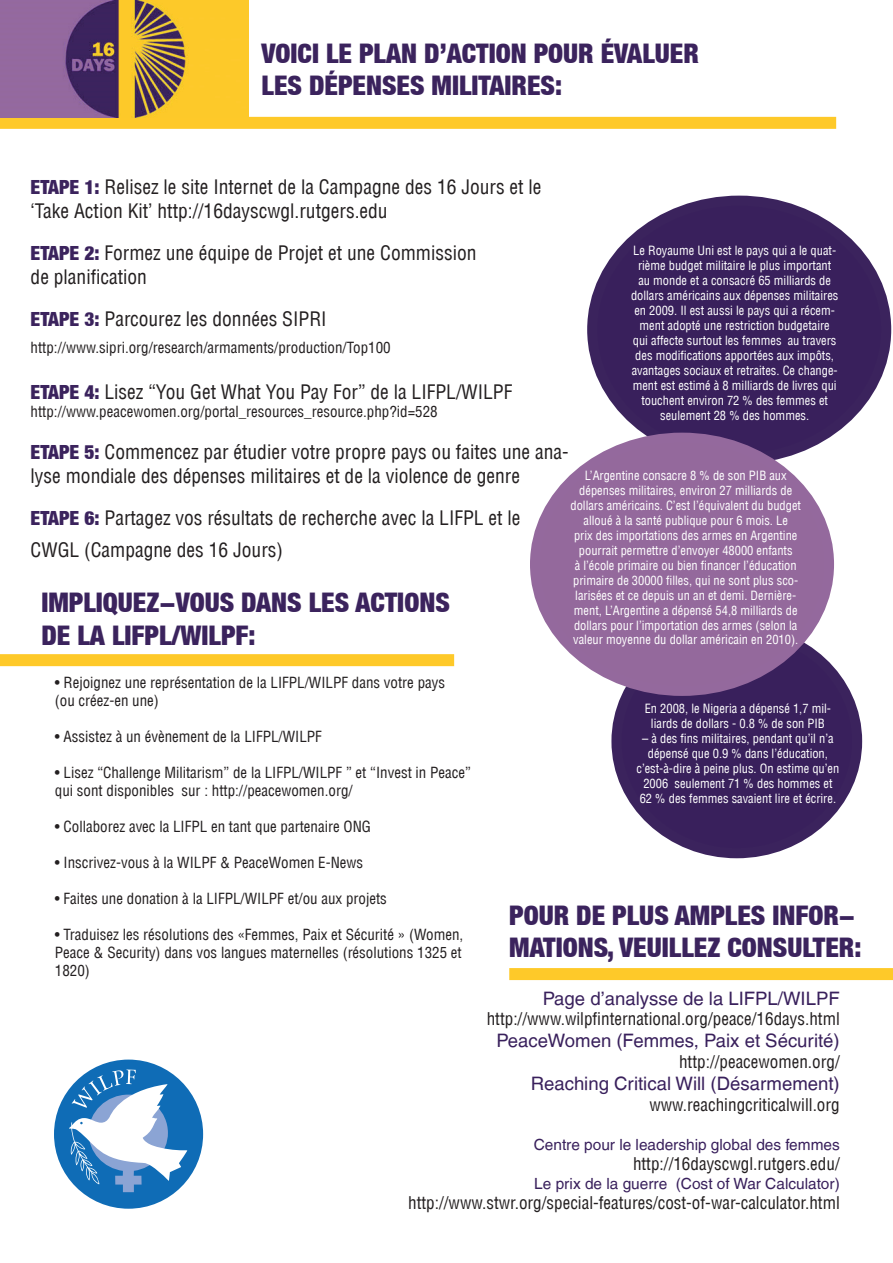
<style>
.page{position:relative;width:893px;height:1263px;background:#fff}
.page>*{position:absolute;margin:0;border:0;box-sizing:border-box;transform-origin:0 0}
.t1{font:900 condensed 27px/32.4px "Helvetica Neue LT";color:#3b235d}
.t2{font:condensed 19.5px/23.4px "Helvetica LT";color:#231f20}
.t3{font:18.6px "Helvetica LT";color:#39205c}
.t4{font:condensed 17.1px "Helvetica LT";color:#231f20}
.t5{font:15.45px "Helvetica LT";color:#39205c}
.t6{font:condensed 15px/18px "Helvetica LT";color:#231f20}
.t7{font:condensed 12.45px/15px "Helvetica LT";color:#fff;text-align:center}
.s1{font-family:"Helvetica Neue LT";font-weight:900;color:#3b235d}
</style>
<div class="page">
<div style="left:617px;top:629px;width:240px;height:224px;background:#39205c;border-radius:50%"></div>
<div style="left:611px;top:624px;width:251px;height:234px;border:10px solid #3b235d;border-radius:50%"></div>
<div style="left:592px;top:201px;width:294px;height:257px;background:#39205c;border-radius:50%"></div>
<div style="left:587px;top:196px;width:304px;height:268px;border:10px solid #3b235d;border-radius:50%"></div>
<div style="left:0;top:117px;width:836px;height:12px;background:#fec929"></div>
<div style="left:535px;top:438px;width:294px;height:253px;background:#94699c;border-radius:50%"></div>
<div style="left:530px;top:433px;width:304px;height:263px;border:10px solid #94699d;border-radius:50%"></div>
<div style="left:0;top:654px;width:454px;height:12px;background:#fec929"></div>
<img style="left:0;top:0;width:248px;height:118px">
<div style="left:509px;top:968px;width:384px;height:12px;background:#fec929"></div>
<div style="left:54px;top:1059px;width:149px;height:150px;background:#0f6cb6;border-radius:50%"></div>
<svg style="left:69px;top:1069px;width:127px;height:123px"></svg>
<h1 class="t1" style="left:261px;top:37px;width:439px">VOICI LE PLAN D’ACTION POU R ÉVALUER<br>LES DÉPENSES MILITAIRES:</h1>
<h2 class="t2" style="left:31px;top:175px;width:512px"><span class="s1">ETAPE 1:</span> Relisez le site I nternet de la Campagne des 16 Jours et le ‘Take Action Kit’ http://16dayscwgl.rutgers.edu</h2>
<h2 class="t2" style="left:31px;top:241px;width:447px"><span class="s1">ETAPE 2:</span> Formez une équipe de Projet et une Commission de planification</h2>
<h2 class="t2" style="left:31px;top:307px;width:271px"><span class="s1">ETAPE 3:</span> Parcourez les données SIPRI</h2>
<p class="t6" style="left:31px;top:338px;width:362px">http://www.sipri.org/research/armaments/production/Top100</p>
<h2 class="t2" style="left:31px;top:380px;width:483px"><span class="s1">ETAPE 4:</span> Lisez “You Get What You Pay For” de la LI FPL/WI LPF</h2>
<p class="t6" style="left:31px;top:402px;width:409px">http://www.peacewomen.org/portal_resources_resource.php?id=528</p>
<h2 class="t2" style="left:31px;top:441px;width:539px"><span class="s1">ETAPE 5:</span> Commencez par étudier votre propre pays ou faites une ana&shy;lyse mondiale des dépenses militaires et de la violence de genre</h2>
<h2 class="t2" style="left:31px;top:503px;width:491px;line-height:31px"><span class="s1">ETAPE 6:</span> Partagez vos résultats de recherche avec la LI FPL et le<br>CWGL (Campagne des 16 Jours)</h2>
<p class="t7" style="left:631px;top:243px;width:209px">Le Royaume Uni est le pays qui a le quat&shy;rième budget militaire le plus important au monde et a consacré 65 milliards de dollars américains aux dépenses militaires en 2009. I l est aussi le pays qui a récem&shy;ment adopté une restriction budgetaire qui affecte surtout les femmes au travers des modifications apportées aux impôts, avantages sociaux et retraites. Ce change&shy;ment est estimé à 8 milliards de livres qui touchent environ 72 % des femmes et seulement 28 % des hommes.</p>
<p class="t7" style="left:570px;top:468px;width:232px">L’Argentine consacre 8 % de son PIB aux dépenses militaires, environ 27 milliards de dollars américains. C’est l’équivalent du budget alloué à la santé publique pour 6 mois. Le<br>prix des importations des armes en Argentine pourrait permettre d’envoyer 48000 enfants<br>à l’école primaire ou bien financer l’éducation primaire de 30000 filles, qui ne sont plus sco&shy;larisées et ce depuis un an et demi. Dernière&shy;ment, L’Argentine a dépensé 54,8 milliards de dollars pour l’importation des armes (selon la valeur moyenne du dollar américain en 2010).</p>
<h1 class="t1" style="left:41px;top:586px;width:410px">IMPLIQUEZ-VOUS DANS LES ACTIONS<br>DE LA LIFPL</h1>
<h1 class="t1" style="left:172px;top:618px;width:43px">/WILPF</h1>
<h1 class="t1" style="left:249px;top:618px;width:9px">:</h1>
<p class="t6" style="left:55px;top:674px;width:392px">• Rejoignez une représentation de la LIFPL/WILPF dans votre pays (ou créez-en une)</p>
<p class="t6" style="left:55px;top:728px;width:269px">• Assistez à un évènement de la LIFPL/WILPF</p>
<p class="t6" style="left:55px;top:764px;width:418px">• Lisez “Challenge Militarism” de la LIFPL/WILPF ” et “Invest in Peace” qui sont disponibles sur : http://peacewomen.org/</p>
<p class="t6" style="left:55px;top:818px;width:318px">• Collaborez avec la LIFPL en tant que partenaire ONG</p>
<p class="t6" style="left:55px;top:854px;width:310px">• Inscrivez-vous à la WILPF &amp; PeaceWomen E-News</p>
<p class="t6" style="left:55px;top:890px;width:333px">• Faites une donation à la LIFPL/WILPF et/ou aux projets</p>
<p class="t6" style="left:55px;top:926px;width:410px;text-align:justify">• Traduisez les résolutions des «Femmes, Paix et Sécurité » (Women, Peace &amp; Security) dans vos langues maternelles (résolutions 1325 et 1820)</p>
<p class="t7" style="left:651px;top:701px;width:182px;text-align:left;text-indent:-6px">En 2008, le Nigeria a dépensé 1,7 mil&shy;liards de dollars - 0.8 % de son PIB</p>
<p class="t7" style="left:636px;top:731px;width:204px">– à des fins militaires, pendant qu’il n’a dépensé que 0.9 % dans l’éducation, c’est-à-dire à peine plus. On estime qu’en 2006 seulement 71 % des hommes et 62 % des femmes savaient lire et écrire.</p>
<h1 class="t1" style="left:509px;top:898px;width:354px">POUR DE PLUS AMPLES INFOR-<br>MATIONS, VEUILLEZ CONSULTER:</h1>
<h3 class="t3" style="left:543px;top:987px;width:299px">Page d’analysse de la LIFPL/WILPF</h3>
<h3 class="t4" style="left:487px;top:1008px;width:355px">http://www.wilpfinternational.org/peace/16days.html</h3>
<h3 class="t3" style="left:496px;top:1030px;width:345px">PeaceWomen (Femmes, Paix et Sécurité)</h3>
<h3 class="t4" style="left:679px;top:1051px;width:162px">http://peacewomen.org/</h3>
<h3 class="t3" style="left:531px;top:1073px;width:311px">Reaching Critical Will (Désarmement)</h3>
<h3 class="t4" style="left:649px;top:1094px;width:192px">www.reachingcriticalwill.org</h3>
<p class="t5" style="left:534px;top:1135px;width:308px">Centre pour le leadership global des femmes</p>
<h3 class="t4" style="left:633px;top:1153px;width:208px">http://16dayscwgl.rutgers.edu/</h3>
<p class="t5" style="left:534px;top:1174px;width:307px">Le prix de la guerre (Cost of War Calculator)</p>
<h3 class="t4" style="left:408px;top:1192px;width:433px">http://www.stwr.org/special-features/cost-of-war-calculator.html</h3>
</div>
